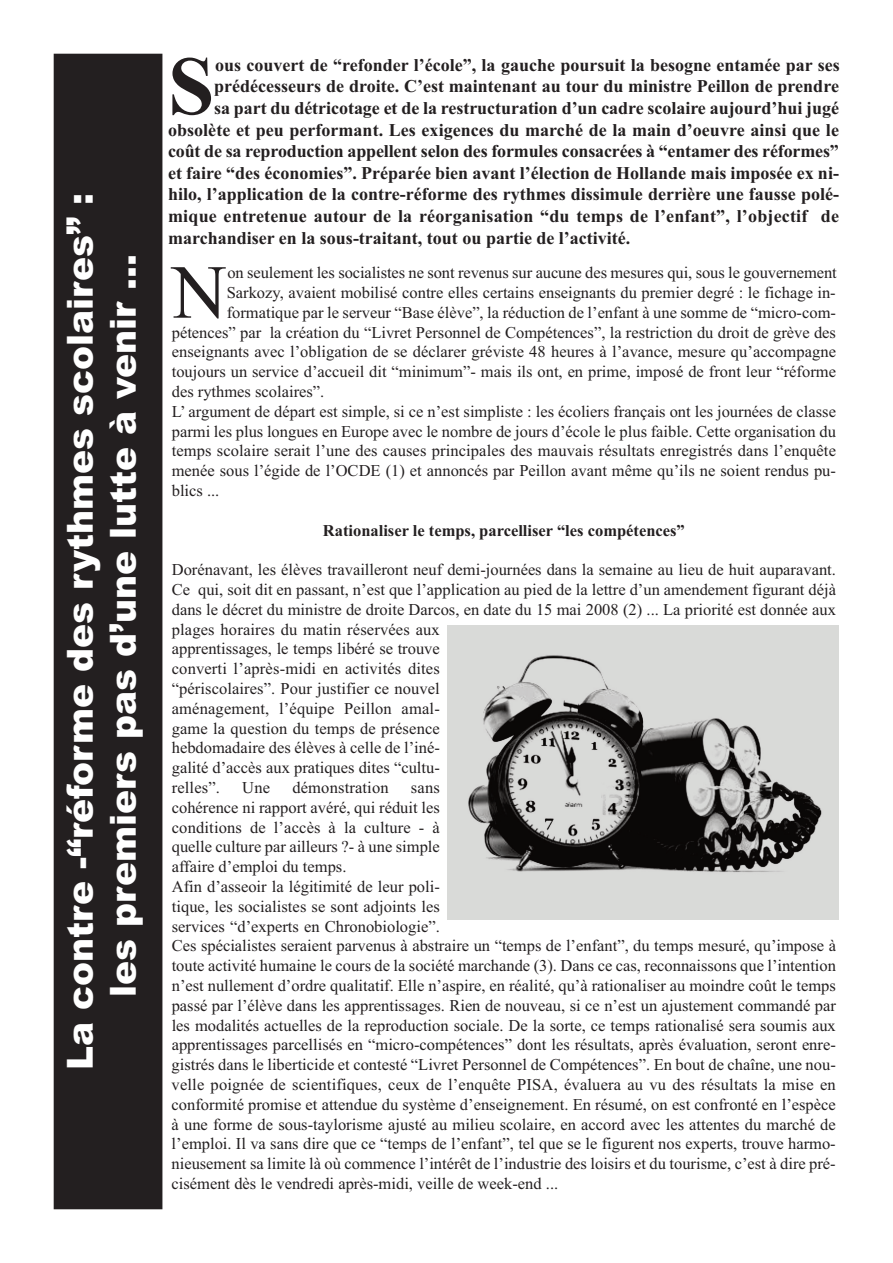
<style>
.page{position:relative;width:893px;height:1263px;background:#fff}
.page>*{position:absolute;margin:0;border:0;box-sizing:border-box;transform-origin:0 0}
.t1{font:700 83.25px "Times New Roman";color:#231f20}
.t2{font:76.2px "Times New Roman";color:#231f20}
.t3{font:900 36px/43.2px "Arial";color:#fff;text-align:center}
.t4{font:700 18px "Times New Roman";color:#231f20}
.t5{font:16.5px/19.8px "Times New Roman";color:#231f20}
.t6{font:700 16.5px "Times New Roman";color:#231f20}
</style>
<div class="page">
<div style="left:54px;top:54px;width:108px;height:1154px;background:#231f20"></div>
<img style="left:447px;top:625px;width:392px;height:294px">
<h3 class="t3" style="left:59px;top:1070px;width:878px;rotate:-90deg">La contre -“réforme des rythmes scolaires” : les premiers pas d’une lutte à venir ...</h3>
<h1 class="t1" style="left:168px;top:36px;width:48px">S</h1>
<p class="t4" style="left:215px;top:54px;width:626px">ous couvert de “refonder l’école”, la gauche poursuit la besogne entamée par ses</p>
<p class="t4" style="left:214px;top:76px;width:626px">prédécesseurs de droite. C’est maintenant au tour du ministre Peillon de prendre</p>
<p class="t4" style="left:214px;top:97px;width:626px">sa part du détricotage et de la restructuration d’un cadre scolaire aujourd’hui jugé</p>
<p class="t4" style="left:168px;top:119px;width:672px">obsolète et peu performant. Les exigences du marché de la main d’oeuvre ainsi que le</p>
<p class="t4" style="left:168px;top:140px;width:672px">coût de sa reproduction appellent selon des formules consacrées à “entamer des réformes”</p>
<p class="t4" style="left:168px;top:162px;width:672px">et faire “des économies”. Préparée bien avant l’élection de Hollande mais imposée ex ni-</p>
<p class="t4" style="left:168px;top:184px;width:672px">hilo, l’application de la contre-réforme des rythmes dissimule derrière une fausse polé-</p>
<p class="t4" style="left:168px;top:205px;width:672px">mique entretenue autour de la réorganisation “du temps de l’enfant”, l’objectif de</p>
<p class="t4" style="left:168px;top:227px;width:464px">marchandiser en la sous-traitant, tout ou partie de l’activité.</p>
<h2 class="t2" style="left:172px;top:247px;width:57px">N</h2>
<p class="t5" style="left:227px;top:262px;width:611px">on seulement les socialistes ne sont revenus sur aucune des mesures qui, sous le gouvernement</p>
<p class="t5" style="left:227px;top:282px;width:610px">Sarkozy, avaient mobilisé contre elles certains enseignants du premier degré : le fichage in-</p>
<p class="t5" style="left:227px;top:302px;width:611px">formatique par le serveur “Base élève”, la réduction de l’enfant à une somme de “micro-com-</p>
<p class="t5" style="left:172px;top:322px;width:666px">pétences” par la création du “Livret Personnel de Compétences”, la restriction du droit de grève des</p>
<p class="t5" style="left:172px;top:342px;width:666px">enseignants avec l’obligation de se déclarer gréviste 48 heures à l’avance, mesure qu’accompagne</p>
<p class="t5" style="left:172px;top:361px;width:666px">toujours un service d’accueil dit “minimum”- mais ils ont, en prime, imposé de front leur “réforme</p>
<p class="t5" style="left:172px;top:381px;width:154px">des rythmes scolaires”.</p>
<p class="t5" style="left:172px;top:401px;width:666px">L’ argument de départ est simple, si ce n’est simpliste : les écoliers français ont les journées de classe</p>
<p class="t5" style="left:172px;top:421px;width:666px">parmi les plus longues en Europe avec le nombre de jours d’école le plus faible. Cette organisation du</p>
<p class="t5" style="left:172px;top:441px;width:666px">temps scolaire serait l’une des causes principales des mauvais résultats enregistrés dans l’enquête</p>
<p class="t5" style="left:172px;top:460px;width:666px">menée sous l’égide de l’OCDE (1) et annoncés par Peillon avant même qu’ils ne soient rendus pu-</p>
<p class="t5" style="left:172px;top:480px;width:49px">blics ...</p>
<p class="t6" style="left:323px;top:520px;width:364px">Rationaliser le temps, parcelliser “les compétences”</p>
<p class="t5" style="left:172px;top:559px;width:666px">Dorénavant, les élèves travailleront neuf demi-journées dans la semaine au lieu de huit auparavant.<br>Ce qui, soit dit en passant, n’est que l’application au pied de la lettre d’un amendement figurant déjà dans le décret du ministre de droite Darcos, en date du 15 mai 2008 (2) ... La priorité est donnée aux plages horaires du matin réservées aux<br>apprentissages, le temps libéré se trouve<br>converti l’après-midi en activités dites<br>“périscolaires”. Pour justifier ce nouvel<br>aménagement, l’équipe Peillon amal-<br>game la question du temps de présence<br>hebdomadaire des élèves à celle de l’iné-<br>galité d’accès aux pratiques dites “cultu-<br>relles”.</p>
<p class="t5" style="left:242px;top:777px;width:29px">Une</p>
<p class="t5" style="left:292px;top:777px;width:98px">démonstration</p>
<p class="t5" style="left:172px;top:777px;width:666px;text-indent:239px">sans<br>cohérence ni rapport avéré, qui réduit les<br>conditions de l’accès à la culture - à<br>quelle culture par ailleurs ?- à une simple<br>affaire d’emploi du temps.<br>Afin d’asseoir la légitimité de leur poli-<br>tique, les socialistes se sont adjoints les<br>services “d’experts en Chronobiologie”.<br>Ces spécialistes seraient parvenus à abstraire un “temps de l’enfant”, du temps mesuré, qu’impose à toute activité humaine le cours de la société marchande (3). Dans ce cas, reconnaissons que l’intention n’est nullement d’ordre qualitatif. Elle n’aspire, en réalité, qu’à rationaliser au moindre coût le temps passé par l’élève dans les apprentissages. Rien de nouveau, si ce n’est un ajustement commandé par les modalités actuelles de la reproduction sociale. De la sorte, ce temps rationalisé sera soumis aux apprentissages parcellisés en “micro-compétences” dont les résultats, après évaluation, seront enre&shy;gistrés dans le liberticide et contesté “Livret Personnel de Compétences”. En bout de chaîne, une nou&shy;velle poignée de scientifiques, ceux de l’enquête PISA, évaluera au vu des résultats la mise en conformité promise et attendue du système d’enseignement. En résumé, on est confronté en l’espèce à une forme de sous-taylorisme ajusté au milieu scolaire, en accord avec les attentes du marché de l’emploi. Il va sans dire que ce “temps de l’enfant”, tel que se le figurent nos experts, trouve harmo&shy;nieusement sa limite là où commence l’intérêt de l’industrie des loisirs et du tourisme, c’est à dire pré&shy;cisément dès le vendredi après-midi, veille de week-end ...</p>
</div>
